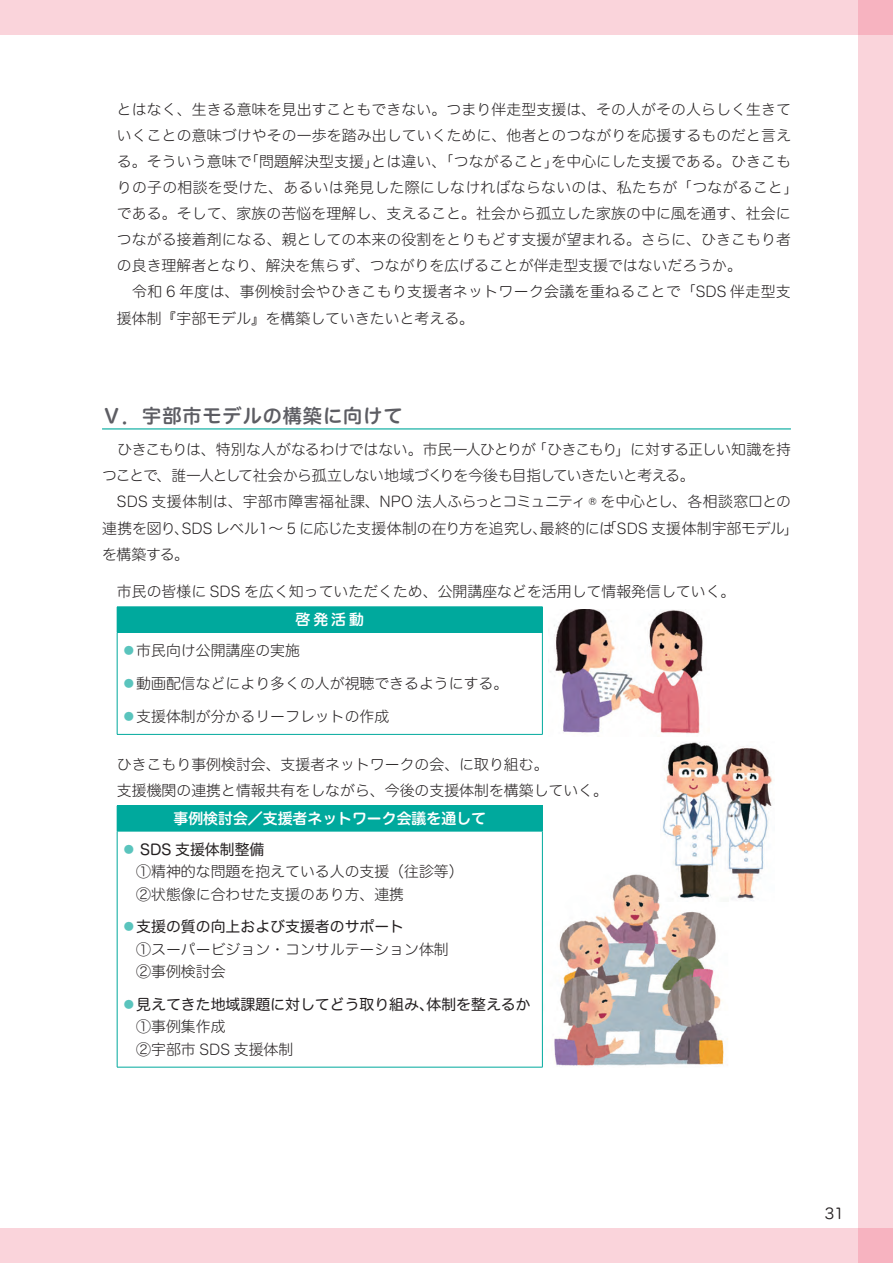
<style>
.page{position:relative;width:893px;height:1263px;background:#fff}
.page>*{position:absolute;margin:0;border:0;box-sizing:border-box;transform-origin:0 0}
.t1{font:19.2px "Hira Maru Std N W6";letter-spacing:.05em;color:#5d5d63}
.t2{font:14.85px/22.4px "Hira Maru Std N W2";color:#231f20}
.t3{font:14.85px/26.1px "Hira Maru Std N W2";letter-spacing:-.02em;color:#231f20}
.t4{font:14.85px "Hira Maru Std N W4";color:#231f20}
.t5{font:14.85px "Hira Maru Std N W2";letter-spacing:.025em;color:#231f20}
.t6{font:14.85px "Hira Maru Std N W2";letter-spacing:.02em;color:#231f20}
.t7{font:14.85px "Hira Maru Std N W6";color:#fff}
.t8{font:14.85px "Hira Maru Std N W3";color:#231f20}
.s1{font-family:"Ryumin Pr 6 N";font-weight:300;color:#5ac4bd}
</style>
<div class="page">
<div style="left:859px;top:0;width:34px;height:1263px;background:#fad4db"></div>
<div style="left:0;top:0;width:859px;height:34px;background:#fad4db"></div>
<div style="left:859px;top:0;width:34px;height:34px;background:#f7b3c0"></div>
<div style="left:0;top:1229px;width:859px;height:34px;background:#fad4db"></div>
<div style="left:859px;top:1229px;width:34px;height:34px;background:#f7b3c0"></div>
<hr style="left:102px;top:428px;width:689px;height:1px;background:#00a99d">
<div style="left:117px;top:806px;width:425px;height:25px;background:#00a99d"></div>
<hr style="left:117px;top:805px;width:426px;height:1px;background:#00a99d">
<svg style="left:542px;top:806px;width:1px;height:25px"></svg>
<hr style="left:117px;top:831px;width:426px;height:1px;background:#00a99d">
<hr style="left:117px;top:831px;width:1px;height:236px;background:#00a99d">
<hr style="left:542px;top:831px;width:1px;height:236px;background:#00a99d">
<hr style="left:117px;top:1067px;width:426px;height:1px;background:#00a99d">
<div style="left:117px;top:607px;width:425px;height:25px;background:#00a99d"></div>
<hr style="left:117px;top:606px;width:426px;height:1px;background:#00a99d">
<svg style="left:542px;top:607px;width:1px;height:25px"></svg>
<hr style="left:117px;top:632px;width:426px;height:1px;background:#00a99d">
<hr style="left:117px;top:632px;width:1px;height:102px;background:#00a99d">
<hr style="left:542px;top:632px;width:1px;height:102px;background:#00a99d">
<hr style="left:117px;top:734px;width:426px;height:1px;background:#00a99d">
<img style="left:554px;top:874px;width:174px;height:192px">
<img style="left:550px;top:609px;width:153px;height:125px">
<img style="left:662px;top:742px;width:110px;height:159px">
<img style="left:660px;top:873px;width:68px;height:28px">
<p class="t2" style="left:117px;top:98px;width:675px">とはなく、生きる意味を見出すこともできない。つまり伴走型支援は、その人がその人らしく生きて</p>
<p class="t2" style="left:117px;top:124px;width:676px">いくことの意味づけやその一歩を踏み出していくために、他者とのつながりを応援するものだと言え</p>
<p class="t2" style="left:117px;top:150px;width:675px">る。そういう意味で「問題解決型支援」とは違い、「つながること」を中心にした支援である。ひきこも</p>
<p class="t6" style="left:117px;top:177px;width:683px">りの子の相談を受けた、あるいは発見した際にしなければならないのは、私たちが「つながること」</p>
<p class="t2" style="left:117px;top:202px;width:675px">である。そして、家族の苦悩を理解し、支えること。社会から孤立した家族の中に風を通す、社会に</p>
<p class="t2" style="left:117px;top:228px;width:675px">つながる接着剤になる、親としての本来の役割をとりもどす支援が望まれる。さらに、ひきこもり者</p>
<p class="t2" style="left:117px;top:254px;width:627px">の良き理解者となり、解決を焦らず、つながりを広げることが伴走型支援ではないだろうか。</p>
<p class="t5" style="left:102px;top:281px;width:690px">　 　令和 6 年度は、事例検討会やひきこもり支援者ネットワーク会議を重ねることで「SDS 伴走型支</p>
<p class="t2" style="left:117px;top:307px;width:359px">援体制『宇部モデル』を構築していきたいと考える。</p>
<p class="t1" style="left:102px;top:401px;width:302px">Ⅴ．宇部市モデルの構築に向けて</p>
<p class="t3" style="left:102px;top:436px;width:698px">　ひきこもりは、特別な人がなるわけではない。市民一人ひとりが「ひきこもり」に対する正しい知識を持つことで、誰一人として社会から孤立しない地域づくりを今後も目指していきたいと考える。<br>　SDS 支援体制は、宇部市障害福祉課、NPO 法人ふらっとコミュニティ® を中心とし、各相談窓口との連携を図り、SDS レベル１～ 5 に応じた支援体制の在り方を追究し、最終的には「SDS 支援体制宇部モデル」を構築する。</p>
<p class="t2" style="left:117px;top:580px;width:620px">市民の皆様に SDS を広く知っていただくため、公開講座などを活用して情報発信していく。</p>
<p class="t7" style="left:296px;top:608px;width:70px">啓発活動</p>
<p class="t2" style="left:121px;top:639px;width:180px"><span class="s1">●</span>市民向け公開講座の実施</p>
<p class="t2" style="left:121px;top:672px;width:388px"><span class="s1">●</span>動画配信などにより多くの人が視聴できるようにする。</p>
<p class="t2" style="left:121px;top:705px;width:269px"><span class="s1">●</span>支援体制が分かるリーフレットの作成</p>
<p class="t2" style="left:117px;top:751px;width:493px;line-height:26.1px">ひきこもり事例検討会、支援者ネットワークの会、に取り組む。<br>支援機関の連携と情報共有をしながら、今後の支援体制を構築していく。</p>
<p class="t7" style="left:173px;top:807px;width:314px">事例検討会／支援者ネットワーク会議を通して</p>
<p class="t4" style="left:121px;top:838px;width:145px"><span class="s1">●</span> SDS 支援体制整備</p>
<p class="t2" style="left:121px;top:860px;width:344px">　①精神的な問題を抱えている人の支援（往診等）　②状態像に合わせた支援のあり方、連携</p>
<p class="t4" style="left:121px;top:916px;width:284px"><span class="s1">●</span>支援の質の向上および支援者のサポート</p>
<p class="t2" style="left:121px;top:938px;width:329px">　①スーパービジョン・コンサルテーション体制　②事例検討会</p>
<p class="t4" style="left:121px;top:993px;width:411px"><span class="s1">●</span>見えてきた地域課題に対してどう取り組み、体制を整えるか</p>
<p class="t2" style="left:121px;top:1015px;width:173px">　①事例集作成<br>　②宇部市 SDS 支援体制</p>
<p class="t8" style="left:825px;top:1202px;width:21px">31</p>
</div>
